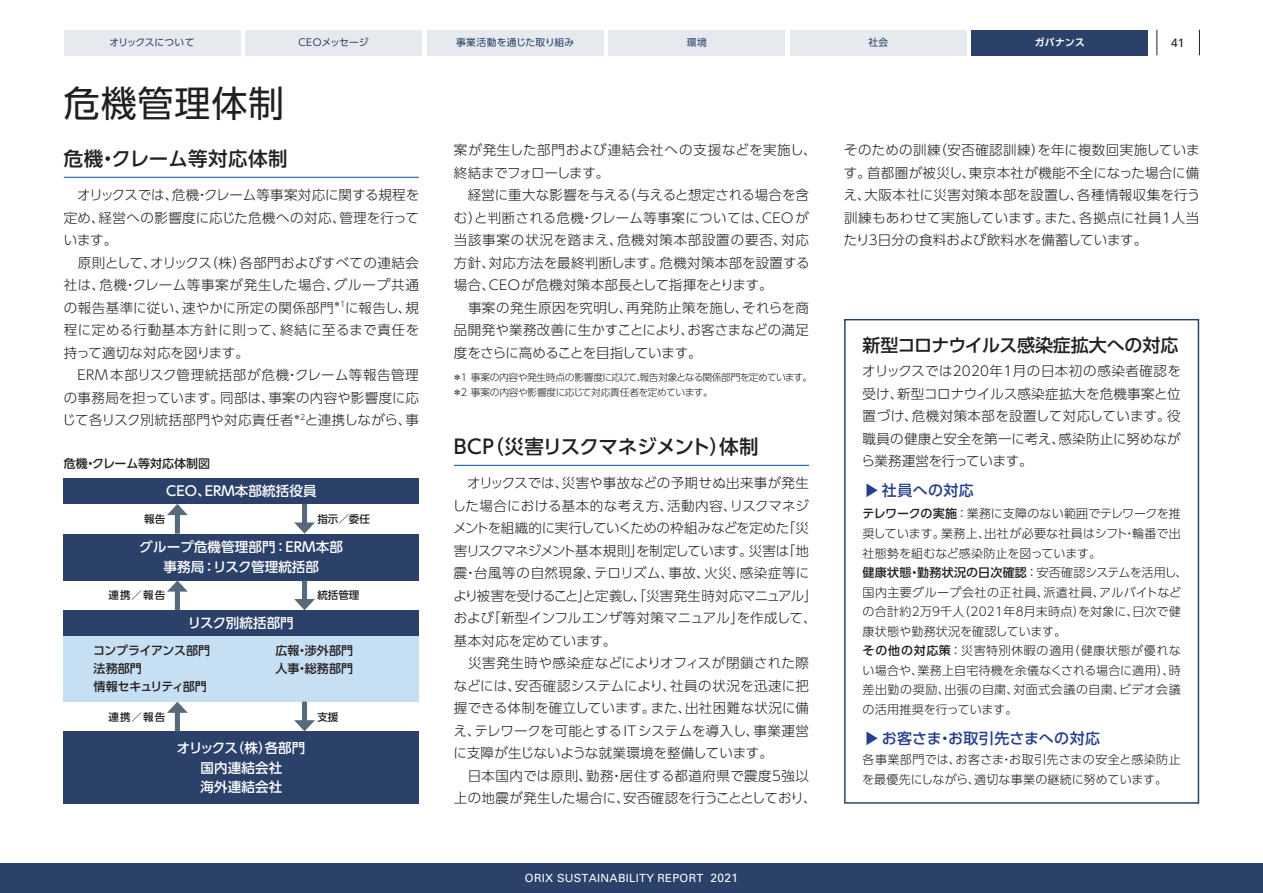
<style>
.page{position:relative;width:1263px;height:893px;background:#fff}
.page>*{position:absolute;margin:0;border:0;box-sizing:border-box;transform-origin:0 0}
.t1{font:36px "UD Shin Go Pr 6 N";letter-spacing:.025em;color:#231f20}
.t2{font:500 19.5px "UD Shin Go Pr 6 N";letter-spacing:-.025em;color:#231f20}
.t3{font:500 19.5px "UD Shin Go Pr 6 N";letter-spacing:.025em;color:#231f20}
.t4{font:500 18px "UD Shin Go Pr 6 N";letter-spacing:-.005em;color:#231f20}
.t5{font:500 15px "UD Shin Go Pr 6 N";letter-spacing:.025em;color:#253f8e;scale:1.2 1}
.t6{font:300 13.5px/22.5px "UD Shin Go Pr 6 N";letter-spacing:.015em;color:#231f20}
.t7{font:500 13.5px/19.5px "UD Shin Go Pr 6 N";letter-spacing:.01em;color:#fff;text-align:center}
.t8{font:300 12px/19.5px "UD Shin Go Pr 6 N";letter-spacing:.025em;color:#231f20}
.t9{font:500 12px/18px "UD Shin Go Pr 6 N";color:#231f20}
.t10{font:500 12px/18px "UD Shin Go Pr 6 N";letter-spacing:-.03em;color:#231f20}
.t11{font:12px "Univers LT Std";color:#231f20}
.t12{font:11.25px "Univers LT Std";letter-spacing:.025em;color:#fff}
.t13{font:500 10.5px "UD Shin Go Pr 6 N";color:#231f20}
.t14{font:300 9.75px/14.9px "UD Shin Go Pr 6 N";letter-spacing:-.045em;color:#231f20}
.t15{font:9.75px "UD Shin Go Pr 6 N";letter-spacing:.02em;color:#2b4169}
.t16{font:9.75px "UD Shin Go Pr 6 N";letter-spacing:-.015em;color:#2b4169}
.t17{font:700 9.75px "UD Shin Go Pr 6 N De";letter-spacing:.02em;color:#fff}
.s1{font-size:12px}
.s2{font-weight:500}
</style>
<div class="page">
<svg style="left:1156px;top:30px;width:1px;height:25px"></svg>
<svg style="left:1199px;top:30px;width:1px;height:25px"></svg>
<div style="left:0;top:863px;width:1263px;height:30px;background:#2b4169"></div>
<div style="left:64px;top:30px;width:176px;height:25px;background:#e6eaee"></div>
<div style="left:245px;top:30px;width:177px;height:25px;background:#e6eaee"></div>
<div style="left:427px;top:30px;width:176px;height:25px;background:#e6eaee"></div>
<div style="left:790px;top:30px;width:176px;height:25px;background:#e6eaee"></div>
<div style="left:972px;top:30px;width:176px;height:25px;background:#2b4169"></div>
<div style="left:608px;top:30px;width:177px;height:25px;background:#e6eaee"></div>
<hr style="left:454px;top:465px;width:355px;height:1px;background:#0d4da1">
<hr style="left:64px;top:177px;width:355px;height:1px;background:#0d4da1">
<div style="left:64px;top:478px;width:355px;height:26px;background:#2b4169"></div>
<div style="left:64px;top:610px;width:355px;height:26px;background:#2b4169"></div>
<div style="left:64px;top:636px;width:355px;height:66px;background:#c7dff2"></div>
<div style="left:64px;top:534px;width:355px;height:46px;background:#2b4169"></div>
<div style="left:64px;top:731px;width:355px;height:73px;background:#2b4169"></div>
<div style="left:175px;top:511px;width:5px;height:23px;background:#576a7b"></div>
<svg style="left:167px;top:504px;width:21px;height:11px"></svg>
<div style="left:175px;top:588px;width:5px;height:22px;background:#576a7b"></div>
<svg style="left:167px;top:580px;width:21px;height:12px"></svg>
<div style="left:175px;top:709px;width:5px;height:22px;background:#576a7b"></div>
<svg style="left:167px;top:702px;width:21px;height:11px"></svg>
<div style="left:302px;top:504px;width:5px;height:22px;background:#576a7b"></div>
<svg style="left:294px;top:522px;width:21px;height:12px"></svg>
<div style="left:302px;top:580px;width:5px;height:23px;background:#576a7b"></div>
<svg style="left:294px;top:599px;width:21px;height:11px"></svg>
<div style="left:302px;top:702px;width:5px;height:22px;background:#576a7b"></div>
<svg style="left:294px;top:720px;width:21px;height:11px"></svg>
<p class="t16" style="left:109px;top:35px;width:87px">オリックスについて</p>
<p class="t15" style="left:298px;top:35px;width:72px">CEOメッセージ</p>
<p class="t15" style="left:456px;top:35px;width:120px">事業活動を通じた取り組み</p>
<p class="t15" style="left:687px;top:35px;width:21px">環境</p>
<p class="t15" style="left:868px;top:35px;width:21px">社会</p>
<p class="t17" style="left:1035px;top:35px;width:51px">ガバナンス</p>
<h1 class="t1" style="left:64px;top:74px;width:222px">危機管理体制</h1>
<p class="t11" style="left:1171px;top:36px;width:15px">41</p>
<h2 class="t3" style="left:64px;top:143px;width:225px">危機・クレーム等対応体制</h2>
<p class="t6" style="left:62px;top:183px;width:358px">　オリックスでは、危機・クレーム等事案対応に関する規程を定め、経営への影響度に応じた危機への対応、管理を行っています。<br>　原則として、オリックス（株）各部門およびすべての連結会社は、危機・クレーム等事案が発生した場合、グループ共通の報告基準に従い、速やかに所定の関係部門<sup>＊1</sup>に報告し、規程に定める行動基本方針に則って、終結に至るまで責任を持って適切な対応を図ります。<br>　ERM本部リスク管理統括部が危機・クレーム等報告管理の事務局を担っています。同部は、事案の内容や影響度に応じて各リスク別統括部門や対応責任者<sup>＊2</sup>と連携しながら、事</p>
<p class="t9" style="left:64px;top:454px;width:148px">危機・クレーム等対応体制図</p>
<p class="t7" style="left:166px;top:481px;width:152px">CEO、ERM本部統括役員</p>
<p class="t13" style="left:144px;top:510px;width:22px">報告</p>
<p class="t13" style="left:317px;top:510px;width:54px">指示／委任</p>
<p class="t7" style="left:140px;top:537px;width:205px">グループ危機管理部門：ERM本部事務局：リスク管理統括部</p>
<p class="t13" style="left:109px;top:587px;width:58px">連携／報告</p>
<p class="t13" style="left:317px;top:587px;width:43px">統括管理</p>
<p class="t7" style="left:188px;top:613px;width:108px">リスク別統括部門</p>
<p class="t10" style="left:93px;top:641px;width:119px">コンプライアンス部門法務部門<br>情報セキュリティ部門</p>
<p class="t9" style="left:275px;top:641px;width:79px">広報・渉外部門人事・総務部門</p>
<p class="t13" style="left:109px;top:708px;width:58px">連携／報告</p>
<p class="t7" style="left:177px;top:738px;width:130px">オリックス（株）各部門国内連結会社<br>海外連結会社</p>
<p class="t13" style="left:317px;top:708px;width:22px">支援</p>
<p class="t6" style="left:454px;top:139px;width:364px">案が発生した部門および連結会社への支援などを実施し、終結までフォローします。<br>　経営に重大な影響を与える（与えると想定される場合を含む）と判断される危機・クレーム等事案については、CEOが当該事案の状況を踏まえ、危機対策本部設置の要否、対応方針、対応方法を最終判断します。危機対策本部を設置する場合、CEOが危機対策本部長として指揮をとります。<br>　事案の発生原因を究明し、再発防止策を施し、それらを商品開発や業務改善に生かすことにより、お客さまなどの満足度をさらに高めることを目指しています。</p>
<p class="t14" style="left:453px;top:370px;width:361px">＊1 事案の内容や発生時点の影響度に応じて、報告対象となる関係部門を定めています。＊2 事案の内容や影響度に応じて対応責任者を定めています。</p>
<h2 class="t2" style="left:454px;top:431px;width:306px">BCP（災害リスクマネジメント）体制</h2>
<p class="t6" style="left:452px;top:471px;width:366px">　オリックスでは、災害や事故などの予期せぬ出来事が発生した場合における基本的な考え方、活動内容、リスクマネジメントを組織的に実行していくための枠組みなどを定めた「災害リスクマネジメント基本規則」を制定しています。災害は「地震・台風等の自然現象、テロリズム、事故、火災、感染症等により被害を受けること」と定義し、「災害発生時対応マニュアル」および「新型インフルエンザ等対策マニュアル」を作成して、基本対応を定めています。<br>　災害発生時や感染症などによりオフィスが閉鎖された際などには、安否確認システムにより、社員の状況を迅速に把握できる体制を確立しています。また、出社困難な状況に備え、テレワークを可能とするITシステムを導入し、事業運営に支障が生じないような就業環境を整備しています。<br>　日本国内では原則、勤務・居住する都道府県で震度5強以上の地震が発生した場合に、安否確認を行うこととしており、</p>
<p class="t12" style="left:525px;top:871px;width:215px">ORIX SUSTAINABILITY REPORT <span class="s1">2021</span></p>
<p class="t6" style="left:844px;top:139px;width:358px;text-align:justify">そのための訓練（安否確認訓練）を年に複数回実施しています。首都圏が被災し、東京本社が機能不全になった場合に備え、大阪本社に災害対策本部を設置し、各種情報収集を行う訓練もあわせて実施しています。また、各拠点に社員1人当たり3日分の食料および飲料水を備蓄しています。</p>
<h3 class="t4" style="left:862px;top:331px;width:317px">新型コロナウイルス感染症拡大への対応</h3>
<p class="t6" style="left:861px;top:359px;width:321px;text-align:justify">オリックスでは2020年1月の日本初の感染者確認を受け、新型コロナウイルス感染症拡大を危機事案と位置づけ、危機対策本部を設置して対応しています。役職員の健康と安全を第一に考え、感染防止に努めながら業務運営を行っています。</p>
<p class="t5" style="left:863px;top:478px;width:94px">▶社員への対応</p>
<p class="t8" style="left:862px;top:504px;width:327px"><span class="s2">テレワークの実施</span>：業務に支障のない範囲でテレワークを推奨しています。業務上、出社が必要な社員はシフト・輪番で出社態勢を組むなど感染防止を図っています。<br><span class="s2">健康状態・勤務状況の日次確認</span>：安否確認システムを活用し、国内主要グループ会社の正社員、派遣社員、アルバイトなどの合計約2万９千人（2021年8月末時点）を対象に、日次で健康状態や勤務状況を確認しています。<br><span class="s2">その他の対応策</span>：災害特別休暇の適用（健康状態が優れない場合や、業務上自宅待機を余儀なくされる場合に適用）、時差出勤の奨励、出張の自粛、対面式会議の自粛、ビデオ会議の活用推奨を行っています。</p>
<p class="t5" style="left:863px;top:726px;width:199px">▶お客さま・お取引先さまへの対応</p>
<p class="t8" style="left:862px;top:749px;width:320px">各事業部門では、お客さま・お取引先さまの安全と感染防止を最優先にしながら、適切な事業の継続に努めています。</p>
</div>
